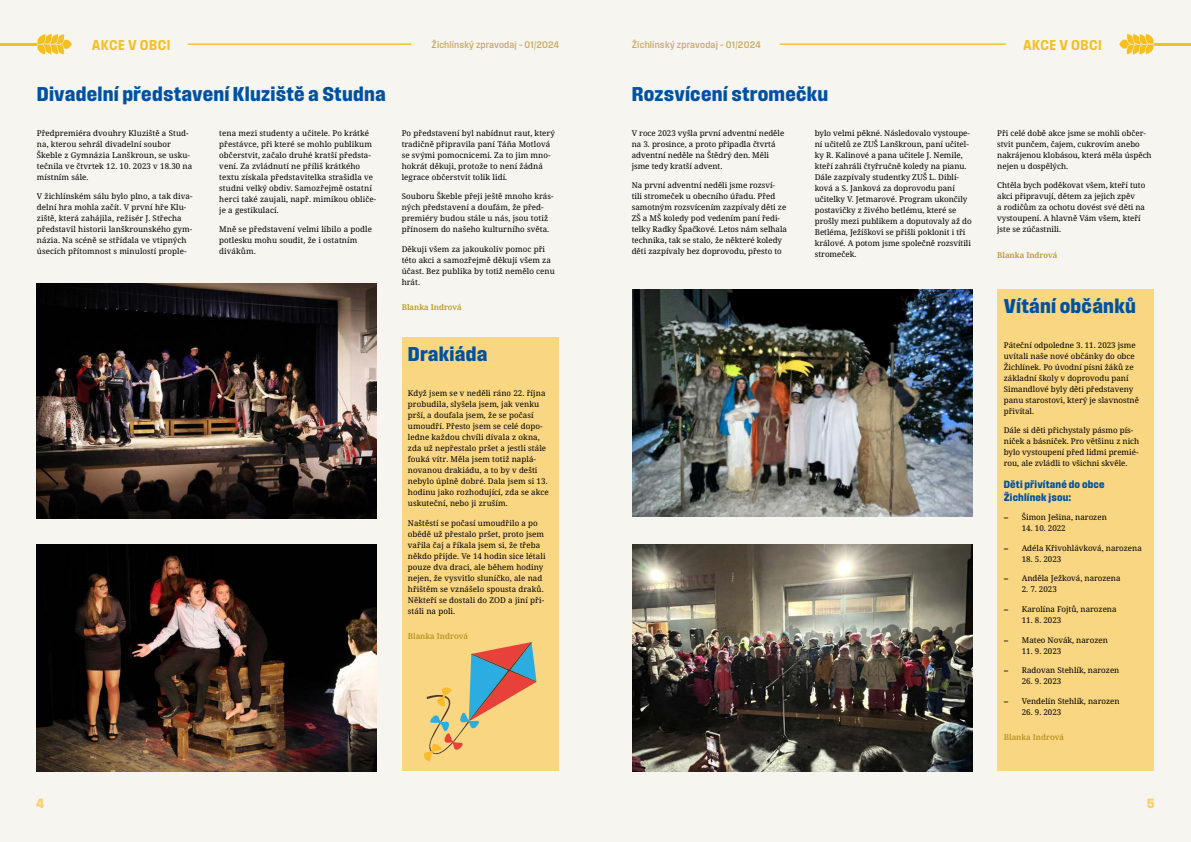
<style>
.page{position:relative;width:1191px;height:842px;background:#fff}
.page>*{position:absolute;margin:0;border:0;box-sizing:border-box;transform-origin:0 0}
.zakladni_text{font:21px "Field Gothic No.55 Bold Compact";letter-spacing:.01em;color:#00519f}
.zakladni_text-2{font:15px "Field Gothic No.54 Demi Compact";letter-spacing:.03em;color:#f4c020}
.t1{font:14px "Field Gothic No.55 Bold Compact";color:#f8d06d}
.základní_text{font:11px/13px "Field Gothic No.55 Bold Compact";letter-spacing:.015em;color:#00519f}
.t2{font:10px "Field Gothic No.53 Med Compact";letter-spacing:.01em;color:#c7a959}
.základní_text-2{font:8px/11px "Noto Serif";color:#000}
.PODPIS{font:500 8px "Noto Serif";color:#b08d15}
.s1{font-family:"Lido STFCE";font-weight:700}
</style>
<div class="page">
<div style="left:0;top:0;width:595px;height:842px;background:#f7f5f0"></div>
<div style="left:595px;top:0;width:596px;height:842px;background:#f7f5f0"></div>
<hr style="left:1132px;top:43px;width:59px;height:3px;background:#f4c020">
<hr style="left:0;top:43px;width:58px;height:3px;background:#f4c020">
<svg style="left:37px;top:33px;width:35px;height:22px"></svg>
<svg style="left:1119px;top:33px;width:35px;height:22px"></svg>
<div style="left:402px;top:338px;width:156px;height:433px;background:#f9d681"></div>
<hr style="left:780px;top:43px;width:225px;height:2px;background:#f4c020">
<hr style="left:188px;top:43px;width:223px;height:2px;background:#f4c020">
<img style="left:37px;top:284px;width:339px;height:235px">
<img style="left:632px;top:544px;width:340px;height:227px">
<img style="left:632px;top:289px;width:340px;height:227px">
<img style="left:37px;top:544px;width:339px;height:227px">
<div style="left:997px;top:289px;width:157px;height:482px;background:#f9d681"></div>
<svg style="left:424px;top:642px;width:112px;height:120px"></svg>
<p class="zakladni_text-2" style="left:92px;top:36px;width:80px">AKCE V OBCI</p>
<p class="t2" style="left:431px;top:39px;width:129px">Žichlínský zpravodaj – 01/2024</p>
<p class="t2" style="left:632px;top:39px;width:131px">Žichlínský zpravodaj – 01/2024</p>
<p class="zakladni_text" style="left:37px;top:82px;width:350px">Divadelní představení Kluziště a Studna</p>
<p class="zakladni_text" style="left:632px;top:82px;width:198px">Rozsvícení stromečku</p>
<p class="zakladni_text-2" style="left:1023px;top:36px;width:80px">AKCE V OBCI</p>
<p class="základní_text-2" style="left:37px;top:128px;width:157px">Předpremiéra dvouhry Kluziště a Stud&shy;na, kterou sehrál divadelní soubor Škeble z Gymnázia Lanškroun, se usku&shy;tečnila ve čtvrtek 12. 10. 2023 v 18.30 na místním sále.</p>
<p class="základní_text-2" style="left:37px;top:191px;width:157px">V žichlínském sálu bylo plno, a tak diva&shy;delní hra mohla začít. V první hře Klu&shy;ziště, která zahájila, režisér J. Střecha představil historii lanškrounského gym&shy;názia. Na scéně se střídala ve vtipných úsecích přítomnost s minulostí prople-</p>
<p class="základní_text-2" style="left:219px;top:128px;width:158px">tena mezi studenty a učitele. Po krátké přestávce, při které se mohlo publikum občerstvit, začalo druhé kratší předsta&shy;vení. Za zvládnutí ne příliš krátkého textu získala představitelka strašidla ve studni velký obdiv. Samozřejmě ostatní herci také zaujali, např. mimikou obliče&shy;je a gestikulací.</p>
<p class="základní_text-2" style="left:219px;top:224px;width:154px">Mně se představení velmi líbilo a podle potlesku mohu soudit, že i ostatním divákům.</p>
<p class="základní_text-2" style="left:402px;top:128px;width:155px">Po představení byl nabídnut raut, který tradičně připravila paní Táňa Motlová se svými pomocnicemi. Za to jim mno&shy;hokrát děkuji, protože to není žádná legrace občerstvit tolik lidí.</p>
<p class="základní_text-2" style="left:402px;top:191px;width:153px">Souboru Škeble přeji ještě mnoho krás&shy;ných představení a doufám, že před&shy;premiéry budou stále u nás, jsou totiž přínosem do našeho kulturního světa.</p>
<p class="základní_text-2" style="left:402px;top:244px;width:155px">Děkuji všem za jakoukoliv pomoc při této akci a samozřejmě děkuji všem za účast. Bez publika by totiž nemělo cenu hrát.</p>
<p class="PODPIS" style="left:402px;top:302px;width:62px">Blanka Indrová</p>
<p class="zakladni_text" style="left:408px;top:343px;width:81px">Drakiáda</p>
<p class="základní_text-2" style="left:408px;top:388px;width:142px">Když jsem se v neděli ráno 22. října probudila, slyšela jsem, jak venku prší, a doufala jsem, že se počasí umoudří. Přesto jsem se celé dopo&shy;ledne každou chvíli dívala z okna, zda už nepřestalo pršet a jestli stále fouká vítr. Měla jsem totiž naplá&shy;novanou drakiádu, a to by v dešti nebylo úplně dobré. Dala jsem si 13. hodinu jako rozhodující, zda se akce uskuteční, nebo ji zruším.</p>
<p class="základní_text-2" style="left:408px;top:518px;width:139px">Naštěstí se počasí umoudřilo a po obědě už přestalo pršet, proto jsem vařila čaj a říkala jsem si, že třeba někdo přijde. Ve 14 hodin sice létali pouze dva draci, ale během hodiny nejen, že vysvitlo sluníčko, ale nad hřištěm se vznášelo spousta draků.<br>Někteří se dostali do ZOD a jiní při&shy;stáli na poli.</p>
<p class="PODPIS" style="left:408px;top:631px;width:62px">Blanka Indrová</p>
<p class="základní_text-2" style="left:632px;top:128px;width:154px">V roce 2023 vyšla první adventní neděle na 3. prosince, a proto připadla čtvrtá adventní neděle na Štědrý den. Měli jsme tedy kratší advent.</p>
<p class="základní_text-2" style="left:632px;top:180px;width:157px">Na první adventní neděli jsme rozsví&shy;tili stromeček u obecního úřadu. Před samotným rozsvícením zazpívaly děti ze ZŠ a MŠ koledy pod vedením paní ředi&shy;telky Radky Špačkové. Letos nám selhala technika, tak se stalo, že některé koledy děti zazpívaly bez doprovodu, přesto to</p>
<p class="základní_text-2" style="left:814px;top:128px;width:158px">bylo velmi pěkné. Následovalo vystoupe&shy;ní učitelů ze ZUŠ Lanškroun, paní učitel&shy;ky R. Kalinové a pana učitele J. Nemile, kteří zahráli čtyřručně koledy na pianu.<br>Dále zazpívaly studentky ZUŠ L. Diblí&shy;ková a S. Janková za doprovodu paní učitelky V. Jetmarové. Program ukončily postavičky z živého betlému, které se prošly mezi publikem a doputovaly až do Betléma, Ježíškovi se přišli poklonit i tři králové. A potom jsme společně rozsvítili stromeček.</p>
<p class="základní_text-2" style="left:997px;top:128px;width:156px">Při celé době akce jsme se mohli občer&shy;stvit punčem, čajem, cukrovím anebo nakrájenou klobásou, která měla úspěch nejen u dospělých.</p>
<p class="základní_text-2" style="left:997px;top:180px;width:150px">Chtěla bych poděkovat všem, kteří tuto akci připravují, dětem za jejich zpěv<br>a rodičům za ochotu dovést své děti na vystoupení. A hlavně Vám všem, kteří jste se zúčastnili.</p>
<p class="PODPIS" style="left:997px;top:249px;width:62px">Blanka Indrová</p>
<p class="zakladni_text" style="left:1003px;top:294px;width:133px">Vítání občánků</p>
<p class="základní_text-2" style="left:1003px;top:340px;width:137px">Páteční odpoledne 3. 11. 2023 jsme uvítali naše nové občánky do obce<br>Žichlínek. Po úvodní písni žáků ze základní školy v doprovodu paní<br>Simandlové byly děti představeny panu starostovi, který je slavnostně přivítal.</p>
<p class="základní_text-2" style="left:1003px;top:425px;width:137px">Dále si děti přichystaly pásmo pís&shy;niček a básniček. Pro většinu z nich bylo vystoupení před lidmi premié&shy;rou, ale zvládli to všichni skvěle.</p>
<p class="základní_text" style="left:1003px;top:477px;width:102px">Děti přivítané do obce<br>Žichlínek jsou:</p>
<p class="základní_text-2" style="left:1003px;top:512px;width:104px"><span class="s1">–</span> Šimon Ješina, narozen</p>
<p class="základní_text-2" style="left:1021px;top:523px;width:45px">14. 10. 2022</p>
<p class="základní_text-2" style="left:1003px;top:543px;width:140px"><span class="s1">–</span> Adéla Křivohlávková, narozena</p>
<p class="základní_text-2" style="left:1021px;top:554px;width:41px">18. 5. 2023</p>
<p class="základní_text-2" style="left:1003px;top:573px;width:118px"><span class="s1">–</span> Anděla Ježková, narozena</p>
<p class="základní_text-2" style="left:1021px;top:584px;width:36px">2. 7. 2023</p>
<p class="základní_text-2" style="left:1003px;top:604px;width:114px"><span class="s1">–</span> Karolína Fojtů, narozena</p>
<p class="základní_text-2" style="left:1021px;top:615px;width:41px">11. 8. 2023</p>
<p class="základní_text-2" style="left:1003px;top:634px;width:105px"><span class="s1">–</span> Mateo Novák, narozen</p>
<p class="základní_text-2" style="left:1021px;top:645px;width:41px">11. 9. 2023</p>
<p class="základní_text-2" style="left:1003px;top:665px;width:117px"><span class="s1">–</span> Radovan Stehlík, narozen</p>
<p class="základní_text-2" style="left:1021px;top:676px;width:41px">26. 9. 2023</p>
<p class="základní_text-2" style="left:1003px;top:695px;width:117px"><span class="s1">–</span> Vendelín Stehlík, narozen</p>
<p class="základní_text-2" style="left:1021px;top:706px;width:41px">26. 9. 2023</p>
<p class="PODPIS" style="left:1003px;top:731px;width:62px">Blanka Indrová</p>
<h3 class="t1" style="left:36px;top:796px;width:10px">4</h3>
<h3 class="t1" style="left:1146px;top:796px;width:9px">5</h3>
</div>
